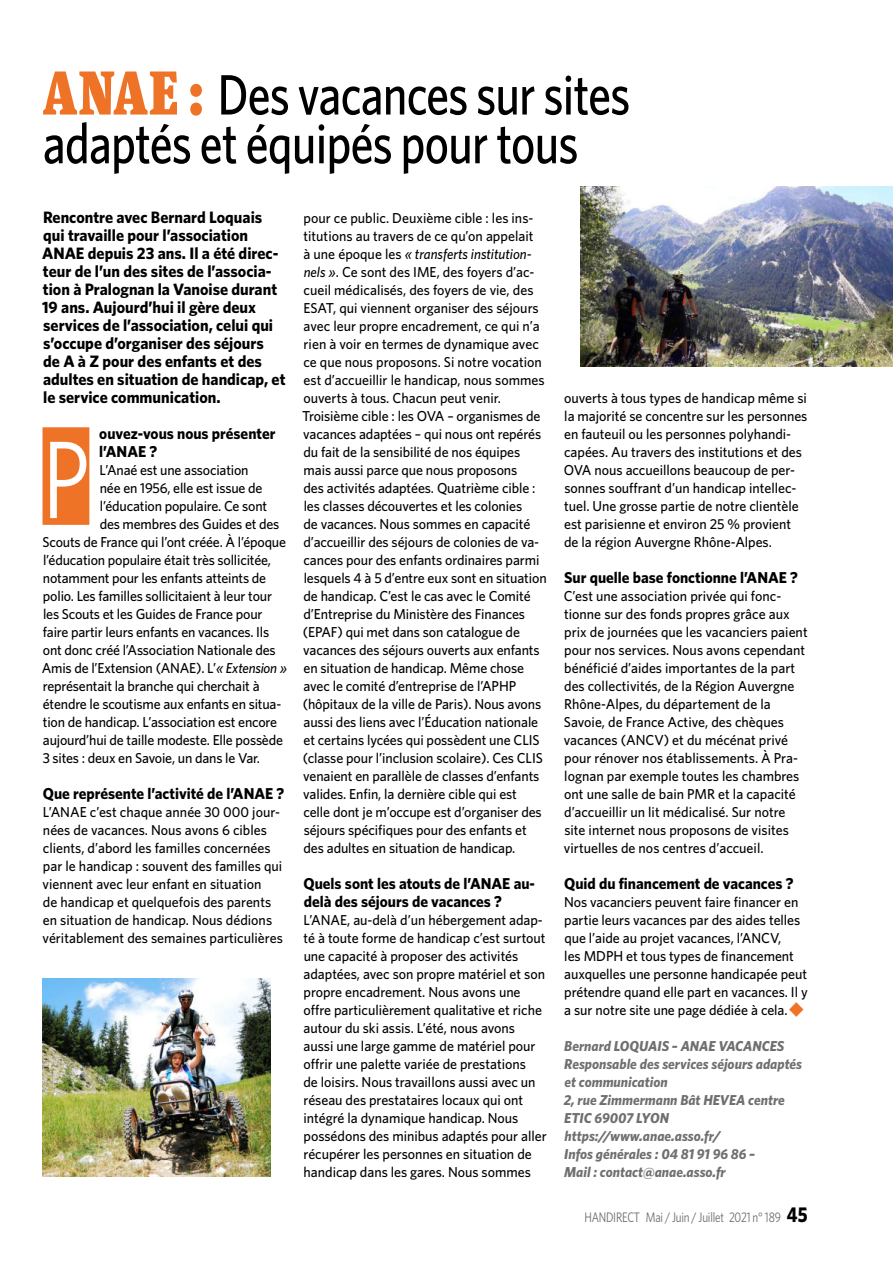
<style>
.page{position:relative;width:893px;height:1263px;background:#fff}
.page>*{position:absolute;margin:0;border:0;box-sizing:border-box;transform-origin:0 0}
.t1{font:110.55px "Whitney Narrow";color:#fff;scale:.9 1}
.t2{font:500 57px/48.8px "Whitney Narrow";letter-spacing:-.01em;color:#000;scale:.9 1}
.t3{font:700 16.5px/18px "Whitney";color:#000}
.t4{font:700 15.75px/18px "Whitney";color:#000}
.t5{font:500 14.4px/18px "Whitney";letter-spacing:-.005em;color:#000}
.t6{font:italic 700 14.4px/18px "Whitney";color:#706f6f}
.t7{font:13.8px "Whitney Narrow";letter-spacing:-.015em;color:#706f6f;scale:.9 1}
.s1{font-family:"Floris SP";font-weight:900;font-size:62.25px;color:#ee7326}
.s2{font-style:italic}
.s3{color:#ee7326}
.s4{font-weight:700;font-size:21.3px;color:#000}
</style>
<div class="page">
<div style="left:43px;top:427px;width:46px;height:98px;background:#ee7326"></div>
<img style="left:580px;top:187px;width:313px;height:180px">
<img style="left:43px;top:979px;width:227px;height:198px">
<h2 class="t2" style="left:43px;top:70px;width:654px"><span class="s1">ANAE :</span> Des vacances sur sites adaptés et équipés pour tous</h2>
<p class="t3" style="left:42px;top:208px;width:245px">Rencontre avec Bernard Loquais qui travaille pour l’association ANAE depuis 23 ans. Il a été direc&shy;teur de l’un des sites de l’associa&shy;tion à Pralognan la Vanoise durant 19 ans. Aujourd’hui il gère deux services de l’association, celui qui s’occupe d’organiser des séjours<br>de A à Z pour des enfants et des adultes en situation de handicap, et le service communication.</p>
<h1 class="t1" style="left:43px;top:419px;width:54px">P</h1>
<p class="t5" style="left:302px;top:208px;width:246px">pour ce public. Deuxième cible : les ins&shy;titutions au travers de ce qu’on appelait<br>à une époque les <span class="s2">« transferts institution&shy;nels »</span>. Ce sont des IME, des foyers d’ac&shy;cueil médicalisés, des foyers de vie, des ESAT, qui viennent organiser des séjours avec leur propre encadrement, ce qui n’a rien à voir en termes de dynamique avec ce que nous proposons. Si notre vocation est d’accueillir le handicap, nous sommes ouverts à tous. Chacun peut venir.<br>Troisième cible : les OVA – organismes de vacances adaptées – qui nous ont repérés du fait de la sensibilité de nos équipes mais aussi parce que nous proposons<br>des activités adaptées. Quatrième cible : les classes découvertes et les colonies<br>de vacances. Nous sommes en capacité d’accueillir des séjours de colonies de va&shy;cances pour des enfants ordinaires parmi lesquels 4 à 5 d’entre eux sont en situation de handicap. C’est le cas avec le Comité d’Entreprise du Ministère des Finances (EPAF) qui met dans son catalogue de vacances des séjours ouverts aux enfants en situation de handicap. Même chose avec le comité d’entreprise de l’APHP (hôpitaux de la ville de Paris). Nous avons aussi des liens avec l’Éducation nationale et certains lycées qui possèdent une CLIS (classe pour l’inclusion scolaire). Ces CLIS venaient en parallèle de classes d’enfants valides. Enfin, la dernière cible qui est<br>celle dont je m’occupe est d’organiser des séjours spécifiques pour des enfants et des adultes en situation de handicap.</p>
<p class="t4" style="left:303px;top:874px;width:233px">Quels sont les atouts de l’ANAE au&shy;delà des séjours de vacances ?</p>
<p class="t5" style="left:303px;top:910px;width:245px">L’ANAE, au-delà d’un hébergement adap&shy;té à toute forme de handicap c’est surtout une capacité à proposer des activités adaptées, avec son propre matériel et son propre encadrement. Nous avons une offre particulièrement qualitative et riche autour du ski assis. L’été, nous avons aussi une large gamme de matériel pour offrir une palette variée de prestations<br>de loisirs. Nous travaillons aussi avec un réseau des prestataires locaux qui ont intégré la dynamique handicap. Nous possédons des minibus adaptés pour aller récupérer les personnes en situation de handicap dans les gares. Nous sommes</p>
<p class="t5" style="left:564px;top:388px;width:245px">ouverts à tous types de handicap même si la majorité se concentre sur les personnes en fauteuil ou les personnes polyhandi&shy;capées. Au travers des institutions et des OVA nous accueillons beaucoup de per&shy;sonnes souffrant d’un handicap intellec&shy;tuel. Une grosse partie de notre clientèle est parisienne et environ 25 % provient de la région Auvergne Rhône-Alpes.</p>
<p class="t4" style="left:564px;top:568px;width:235px">Sur quelle base fonctionne l’ANAE ?</p>
<p class="t5" style="left:564px;top:586px;width:245px">C’est une association privée qui fonc&shy;tionne sur des fonds propres grâce aux prix de journées que les vacanciers paient pour nos services. Nous avons cependant bénéficié d’aides importantes de la part des collectivités, de la Région Auvergne Rhône-Alpes, du département de la Savoie, de France Active, des chèques vacances (ANCV) et du mécénat privé pour rénover nos établissements. À Pra&shy;lognan par exemple toutes les chambres ont une salle de bain PMR et la capacité d’accueillir un lit médicalisé. Sur notre site internet nous proposons de visites virtuelles de nos centres d’accueil.</p>
<p class="t4" style="left:564px;top:874px;width:231px">Quid du financement de vacances ?</p>
<p class="t5" style="left:564px;top:892px;width:245px">Nos vacanciers peuvent faire financer en partie leurs vacances par des aides telles que l’aide au projet vacances, l’ANCV,<br>les MDPH et tous types de financement auxquelles une personne handicapée peut prétendre quand elle part en vacances. Il y a sur notre site une page dédiée à cela.<span class="s3">◆</span></p>
<p class="t6" style="left:564px;top:1036px;width:240px">Bernard LOQUAIS – ANAE VACANCES<br>Responsable des services séjours adaptés et communication<br>2, rue Zimmermann Bât HEVEA centre<br>ETIC 69007 LYON https://www.anae.asso.fr/<br>Infos générales : 04 81 91 96 86 –<br>Mail : contact@anae.asso.fr</p>
<p class="t4" style="left:99px;top:424px;width:178px">ouvez-vous nous présenter l’ANAE ?</p>
<p class="t5" style="left:100px;top:460px;width:150px">L’Anaé est une association</p>
<p class="t5" style="left:100px;top:478px;width:164px">née en 1956, elle est issue de</p>
<p class="t5" style="left:100px;top:496px;width:169px">l’éducation populaire. Ce sont</p>
<p class="t5" style="left:100px;top:514px;width:181px">des membres des Guides et des</p>
<p class="t5" style="left:43px;top:532px;width:245px">Scouts de France qui l’ont créée. À l’époque</p>
<p class="t5" style="left:43px;top:550px;width:230px">l’éducation populaire était très sollicitée,</p>
<p class="t5" style="left:43px;top:568px;width:225px">notamment pour les enfants atteints de</p>
<p class="t5" style="left:43px;top:586px;width:230px">polio. Les familles sollicitaient à leur tour</p>
<p class="t5" style="left:43px;top:604px;width:221px">les Scouts et les Guides de France pour</p>
<p class="t5" style="left:43px;top:622px;width:228px">faire partir leurs enfants en vacances. Ils</p>
<p class="t5" style="left:43px;top:640px;width:234px">ont donc créé l’Association Nationale des</p>
<p class="t5" style="left:42px;top:658px;width:247px">Amis de l’Extension (ANAE). L’<span class="s2">« Extension »</span></p>
<p class="t5" style="left:43px;top:676px;width:218px">représentait la branche qui cherchait à</p>
<p class="t5" style="left:43px;top:694px;width:240px">étendre le scoutisme aux enfants en situa-</p>
<p class="t5" style="left:43px;top:712px;width:236px">tion de handicap. L’association est encore</p>
<p class="t5" style="left:43px;top:730px;width:242px">aujourd’hui de taille modeste. Elle possède</p>
<p class="t5" style="left:43px;top:748px;width:219px">3 sites : deux en Savoie, un dans le Var.</p>
<p class="t4" style="left:43px;top:784px;width:243px">Que représente l’activité de l’ANAE ?</p>
<p class="t5" style="left:43px;top:802px;width:242px">L’ANAE c’est chaque année 30 000 jour&shy;nées de vacances. Nous avons 6 cibles clients, d’abord les familles concernées par le handicap : souvent des familles qui viennent avec leur enfant en situation<br>de handicap et quelquefois des parents en situation de handicap. Nous dédions véritablement des semaines particulières</p>
<p class="t7" style="left:584px;top:1209px;width:249px">HANDIRECT Mai / Juin / Juillet 2021 n° 189 <span class="s4">45</span></p>
</div>
